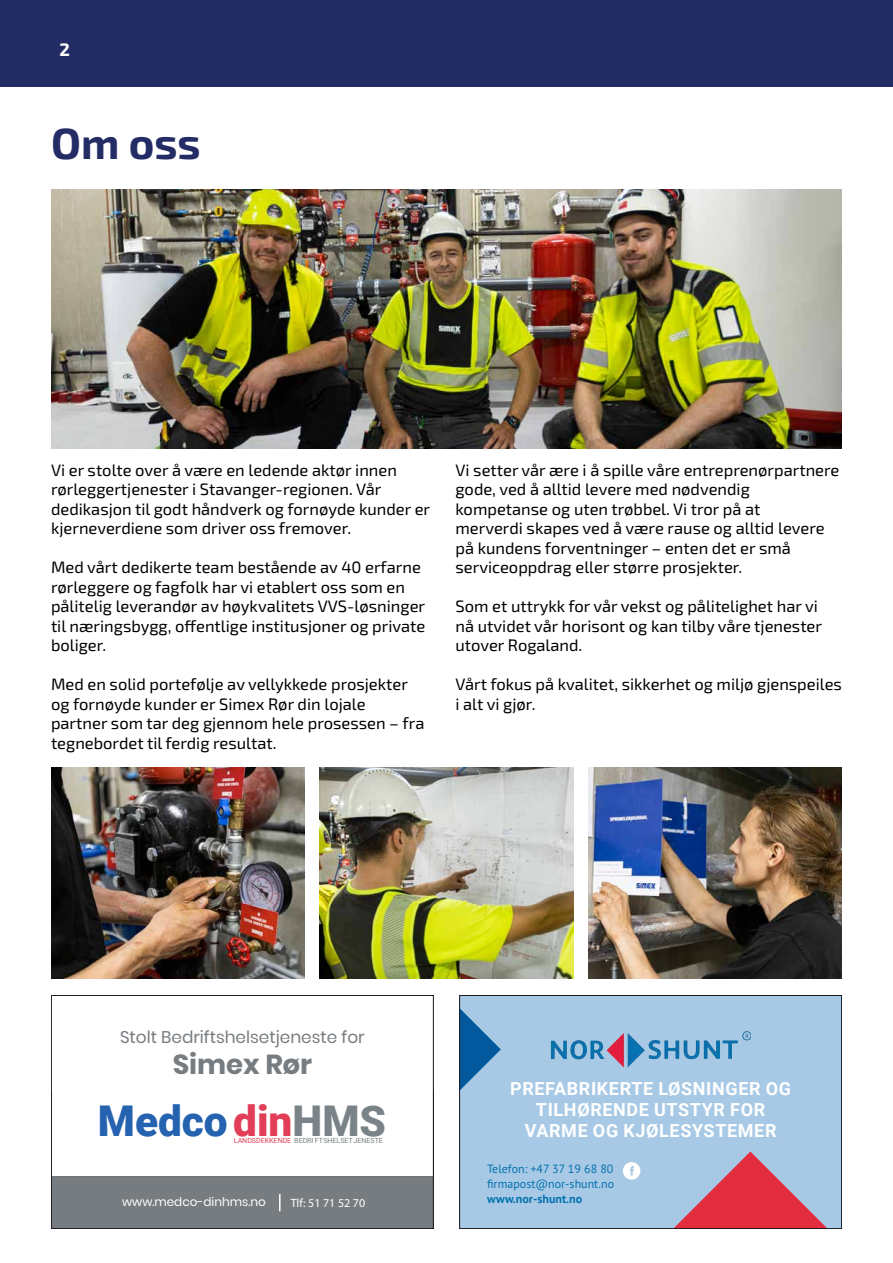
<style>
.page{position:relative;width:893px;height:1263px;background:#fff}
.page>*{position:absolute;margin:0;border:0;box-sizing:border-box;transform-origin:0 0}
.t1{font:700 43.5px "Exo 2";color:#232c65}
.t2{font:900 42.45px "Roboto";color:#2562af}
.t3{font:700 27.45px "Poppins";color:#777c80}
.t4{font:600 24px "Open Sans";color:#767c7f}
.t5{font:700 18px/21px "Roboto";letter-spacing:.035em;color:#fff;text-align:center}
.t6{font:300 18px "Open Sans";color:#767c7f}
.t7{font:700 18px "Exo 2";color:#fff}
.t8{font:16.95px "Poppins";color:#777c80}
.t9{font:16.5px/19.5px "Exo 2";color:#000}
.t10{font:300 15px "Open Sans";color:#fff}
.t11{font:12px/15px "PT Sans Pro";color:#0472af}
.t12{font:12px "Poppins";color:#fff}
.t13{font:700 12px "PT Sans Pro";color:#0472af}
.t14{font:12px "Myriad Pro";color:#fff}
.t15{font:7.05px "Roboto";color:#788082}
.s1{color:#e23e57}
.s2{color:#7a8387}
</style>
<div class="page">
<div style="left:0;top:0;width:893px;height:86px;background:#232c65"></div>
<svg style="left:53px;top:1176px;width:379px;height:1px"></svg>
<div style="left:51px;top:1177px;width:383px;height:52px;background:#777c80"></div>
<svg style="left:279px;top:1194px;width:2px;height:17px"></svg>
<div style="left:51px;top:995px;width:383px;height:234px;border:1px solid #18171c"></div>
<div style="left:459px;top:995px;width:383px;height:234px;background:#a7c9e5"></div>
<img style="left:551px;top:1031px;width:199px;height:37px">
<svg style="left:675px;top:1151px;width:151px;height:76px"></svg>
<svg style="left:461px;top:1009px;width:40px;height:80px"></svg>
<svg style="left:623px;top:1162px;width:17px;height:18px"></svg>
<div style="left:459px;top:995px;width:383px;height:234px;border:1px solid #18171c"></div>
<img style="left:51px;top:189px;width:791px;height:260px">
<img style="left:51px;top:767px;width:254px;height:211px">
<img style="left:588px;top:767px;width:254px;height:211px">
<img style="left:320px;top:767px;width:253px;height:211px">
<p class="t7" style="left:60px;top:37px;width:12px">2</p>
<h1 class="t1" style="left:51px;top:114px;width:151px">Om oss</h1>
<p class="t9" style="left:51px;top:459px;width:381px">Vi er stolte over å være en ledende aktør innen rørleggertjenester i Stavanger-regionen. Vår dedikasjon til godt håndverk og fornøyde kunder er kjerneverdiene som driver oss fremover.</p>
<p class="t9" style="left:51px;top:557px;width:376px">Med vårt dedikerte team bestående av 40 erfarne rørleggere og fagfolk har vi etablert oss som en pålitelig leverandør av høykvalitets VVS-løsninger til næringsbygg, offentlige institusjoner og private boliger.</p>
<p class="t9" style="left:51px;top:674px;width:375px">Med en solid portefølje av vellykkede prosjekter og fornøyde kunder er Simex Rør din lojale partner som tar deg gjennom hele prosessen – fra tegnebordet til ferdig resultat.</p>
<p class="t9" style="left:455px;top:460px;width:385px">Vi setter vår ære i å spille våre entreprenørpartnere gode, ved å alltid levere med nødvendig kompetanse og uten trøbbel. Vi tror på at<br>merverdi skapes ved å være rause og alltid levere på kundens forventninger – enten det er små serviceoppdrag eller større prosjekter.</p>
<p class="t9" style="left:455px;top:596px;width:368px">Som et uttrykk for vår vekst og pålitelighet har vi nå utvidet vår horisont og kan tilby våre tjenester utover Rogaland.</p>
<p class="t9" style="left:455px;top:674px;width:388px">Vårt fokus på kvalitet, sikkerhet og miljø gjenspeiles i alt vi gjør.</p>
<p class="t8" style="left:120px;top:1027px;width:246px">Stolt Bedriftshelsetjeneste for</p>
<h3 class="t3" style="left:173px;top:1048px;width:141px">Simex Rør</h3>
<p class="t6" style="left:123px;top:1030px;width:241px">Stolt Bedriftshelsetjeneste for</p>
<h3 class="t4" style="left:120px;top:1051px;width:215px">Nordic Choice kjeden</h3>
<h2 class="t2" style="left:98px;top:1091px;width:290px">Medco<span class="s1">din</span><span class="s2">HMS</span></h2>
<p class="t15" style="left:234px;top:1136px;width:150px"><span class="s1">LANDSDEKKENDE</span> BEDRI FTSHELSETJENESTE</p>
<p class="t10" style="left:103px;top:1192px;width:280px">www.medco-dinhms.no | Tlf: 52 72 62 00</p>
<p class="t12" style="left:291px;top:1195px;width:58px">Tlf: 02 022</p>
<p class="t12" style="left:122px;top:1195px;width:145px">www.medco-dinhms.no</p>
<p class="t14" style="left:308px;top:1195px;width:58px">51 71 52 70</p>
<p class="t5" style="left:510px;top:1077px;width:282px">PREFABRIKERTE LØSNINGER OG<br>TILHØRENDE UTSTYR FOR<br>VARME OG KJØLESYSTEMER</p>
<p class="t11" style="left:487px;top:1161px;width:128px">Telefon: +47 37 19 68 80 firmapost@nor-shunt.no</p>
<p class="t13" style="left:487px;top:1191px;width:97px">www.nor-shunt.no</p>
</div>
